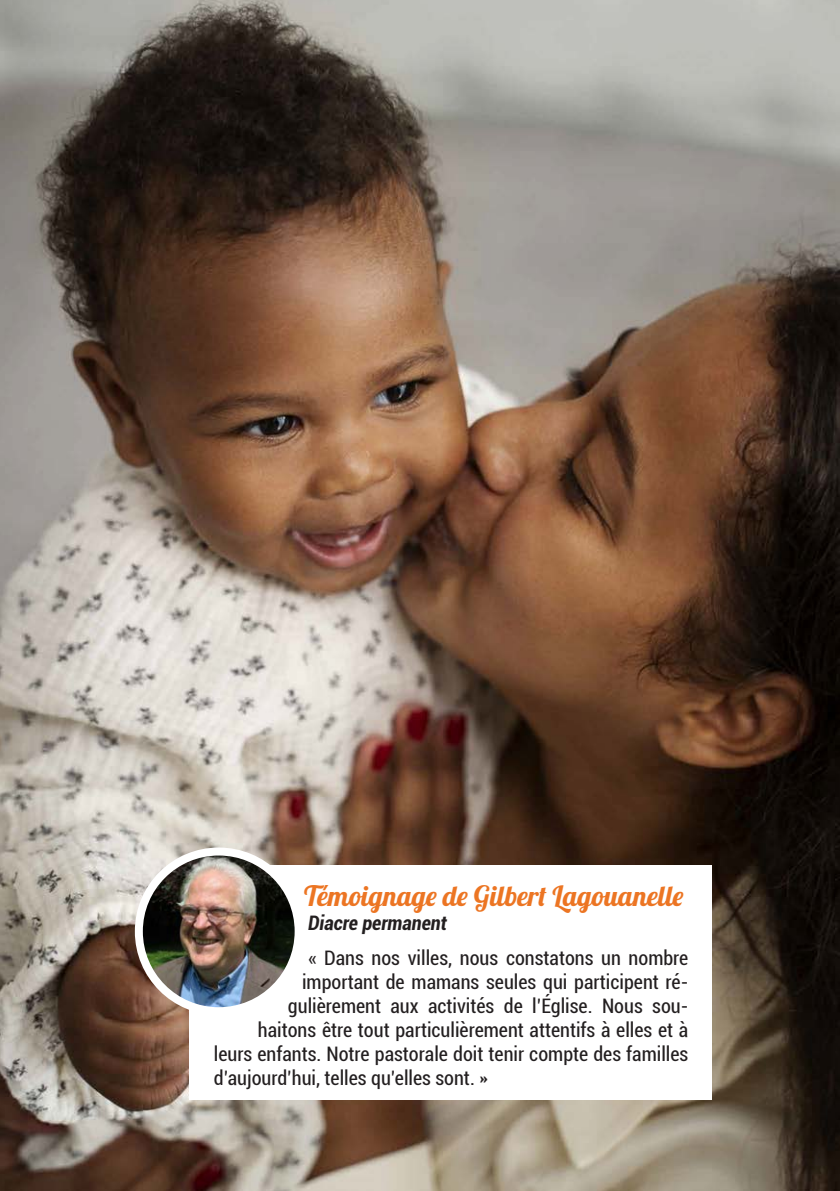
<style>
.page{position:relative;width:840px;height:1191px;background:#fff}
.page>*{position:absolute;margin:0;border:0;box-sizing:border-box;transform-origin:0 0}
.t1{font:28px "Lobster 1.4";color:#ec7523}
.t2{font:condensed 20px "Roboto";color:#231f20}
.t3{font:italic 700 condensed 20px "Roboto";color:#231f20}
</style>
<div class="page">
<img style="left:0;top:0;width:839px;height:1191px">
<div style="left:189px;top:864px;width:522px;height:235px;background:#fff"></div>
<img style="left:139px;top:851px;width:159px;height:160px;border-radius:80px">
<div style="left:135px;top:847px;width:167px;height:168px;border:8px solid #fff;border-radius:50%"></div>
<p class="t1" style="left:304px;top:878px;width:381px">Témoignage de Gilbert Lagouanelle</p>
<p class="t3" style="left:308px;top:908px;width:140px">Diacre permanent</p>
<p class="t2" style="left:308px;top:944px;width:382px">« Dans nos villes, nous constatons un nombre</p>
<p class="t2" style="left:302px;top:968px;width:387px">important de mamans seules qui participent ré-</p>
<p class="t2" style="left:288px;top:992px;width:401px">gulièrement aux activités de l’Église. Nous sou-</p>
<p class="t2" style="left:258px;top:1016px;width:431px">haitons être tout particulièrement attentifs à elles et à</p>
<p class="t2" style="left:214px;top:1040px;width:475px">leurs enfants. Notre pastorale doit tenir compte des familles</p>
<p class="t2" style="left:214px;top:1064px;width:275px">d’aujourd’hui, telles qu’elles sont. »</p>
</div>
